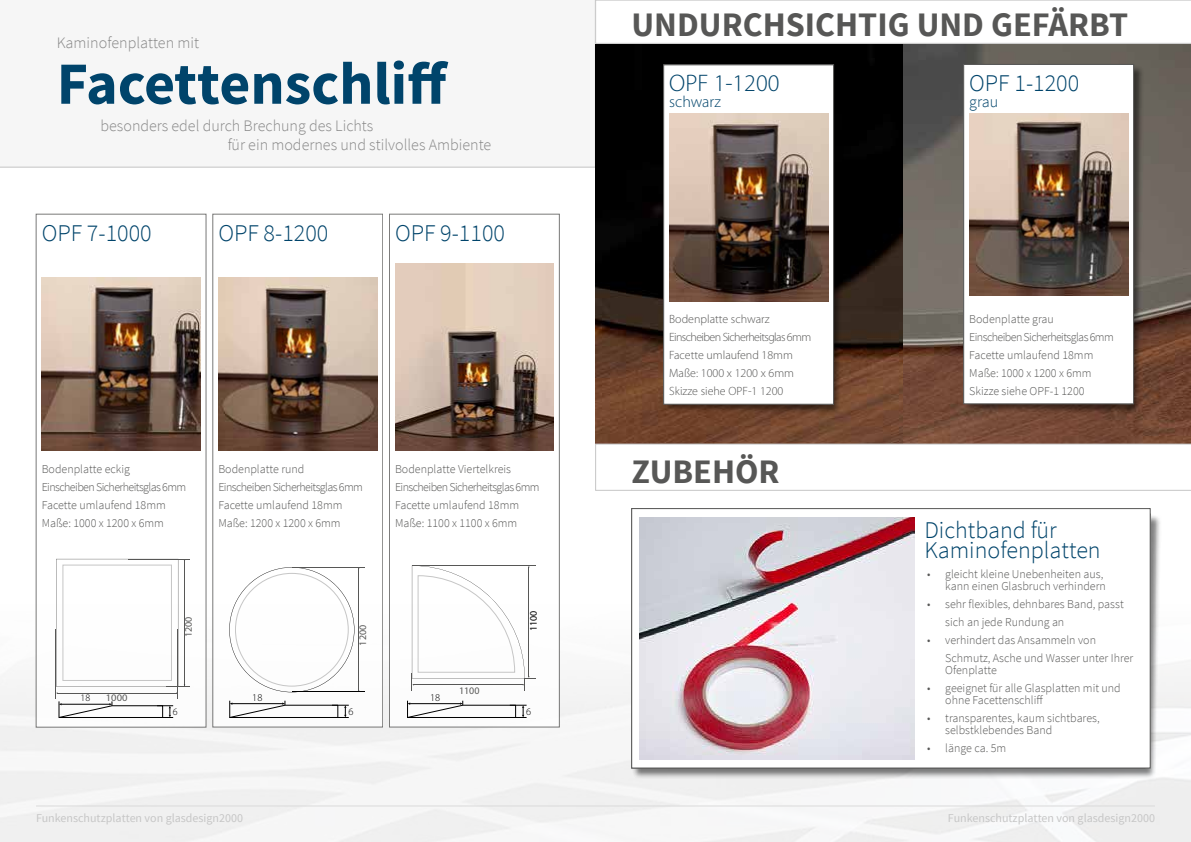
<style>
.page{position:relative;width:1191px;height:842px;background:#fff}
.page>*{position:absolute;margin:0;border:0;box-sizing:border-box;transform-origin:0 0}
.t1{font:700 59.9px "Source Sans Pro";color:#00446b}
.t2{font:700 34.3px "Source Sans Pro";color:#575756}
.t3{font:300 24px/20px "Source Sans Pro";color:#00446b}
.t4{font:300 24px "Myriad Pro";color:#00446b}
.t5{font:300 16px/19.1px "Source Sans Pro";color:#878787}
.t6{font:300 16px "Myriad Pro";color:#00446b}
.t7{font:300 16px "Source Sans Pro";color:#00446b}
.t8{font:300 12px/18px "Source Sans Pro";color:#575756}
.t9{font:300 12px/18px "Myriad Pro";color:#575756}
.t10{font:12px "Source Sans Pro";color:#c6c6c6}
.t11{font:300 10.3px "Myriad Pro";color:#000}
.t12{font:10px "Myriad Pro";color:#575756}
.t13{font:10px "Myriad Pro";color:#575756;scale:1.05 1}
.t14{font:10px "Myriad Pro";color:#000}
.t15{font:300 9.9px "Myriad Pro";color:#000}
</style>
<div class="page">
<div style="left:631px;top:509px;width:530px;height:270px;background:#000;opacity:.5"></div>
<div style="left:631px;top:508px;width:519px;height:260px;background:#fff;border:1px solid #575756"></div>
<img style="left:640px;top:517px;width:274px;height:242px">
<img style="left:218px;top:278px;width:159px;height:172px">
<img style="left:42px;top:278px;width:158px;height:172px">
<div style="left:389px;top:214px;width:170px;height:513px;background:#fff;border:1px solid #575756"></div>
<img style="left:395px;top:263px;width:159px;height:187px">
<hr style="left:56px;top:629px;width:1px;height:70px;background:#575756">
<hr style="left:178px;top:629px;width:1px;height:70px;background:#575756">
<svg style="left:56px;top:559px;width:134px;height:135px"></svg>
<svg style="left:412px;top:565px;width:123px;height:126px"></svg>
<hr style="left:292px;top:567px;width:72px;height:1px;background:#575756">
<hr style="left:359px;top:568px;width:1px;height:123px;background:#575756">
<svg style="left:229px;top:567px;width:130px;height:125px"></svg>
<hr style="left:292px;top:692px;width:73px;height:1px;background:#000">
<div style="left:0;top:0;width:595px;height:167px;background:#f6f6f6"></div>
<img style="left:595px;top:43px;width:308px;height:401px">
<img style="left:903px;top:43px;width:288px;height:401px">
<div style="left:663px;top:65px;width:182px;height:350px;background:#000;opacity:.5"></div>
<div style="left:663px;top:65px;width:170px;height:339px;background:#fff;border:1px solid #575756"></div>
<img style="left:669px;top:114px;width:159px;height:187px">
<div style="left:963px;top:65px;width:181px;height:350px;background:#000;opacity:.5"></div>
<div style="left:963px;top:64px;width:170px;height:340px;background:#fff;border:1px solid #575756"></div>
<img style="left:969px;top:114px;width:159px;height:182px">
<svg style="left:595px;top:0;width:596px;height:43px"></svg>
<svg style="left:595px;top:444px;width:596px;height:46px"></svg>
<hr style="left:36px;top:806px;width:1119px;height:1px;background:#dadada">
<svg style="left:58px;top:701px;width:115px;height:17px"></svg>
<svg style="left:229px;top:701px;width:120px;height:17px"></svg>
<svg style="left:407px;top:701px;width:119px;height:17px"></svg>
<h3 class="t5" style="left:57px;top:33px;width:144px">Kaminofenplatten mit</h3>
<h1 class="t1" style="left:57px;top:45px;width:393px">Facettenschliff</h1>
<h3 class="t5" style="left:228px;top:116px;width:265px;text-indent:-127px">besonders edel durch Brechung des Lichts<br>für ein modernes und stilvolles Ambiente</h3>
<h3 class="t3" style="left:42px;top:223px;width:111px">OPF 7-1000</h3>
<h3 class="t3" style="left:218px;top:223px;width:111px">OPF 8-1200</h3>
<h3 class="t3" style="left:395px;top:223px;width:111px">OPF 9-1100</h3>
<p class="t8" style="left:42px;top:460px;width:146px">Bodenplatte eckig<br>Einscheiben Sicherheitsglas 6mm<br>Facette umlaufend 18mm<br>Maße: 1000 x 1200 x 6mm</p>
<p class="t8" style="left:218px;top:460px;width:146px">Bodenplatte rund<br>Einscheiben Sicherheitsglas 6mm<br>Facette umlaufend 18mm<br>Maße: 1200 x 1200 x 6mm</p>
<p class="t8" style="left:395px;top:460px;width:146px">Bodenplatte Viertelkreis<br>Einscheiben Sicherheitsglas 6mm<br>Facette umlaufend 18mm<br>Maße: 1100 x 1100 x 6mm</p>
<p class="t15" style="left:81px;top:692px;width:11px">18</p>
<p class="t13" style="left:106px;top:691px;width:22px">1000</p>
<p class="t12" style="left:182px;top:637px;width:22px;rotate:-90deg">1200</p>
<p class="t14" style="left:527px;top:631px;width:22px;rotate:-90deg">1100</p>
<p class="t12" style="left:356px;top:645px;width:22px;rotate:-90deg">1200</p>
<p class="t15" style="left:173px;top:706px;width:6px">6</p>
<p class="t11" style="left:252px;top:691px;width:12px">18</p>
<p class="t11" style="left:348px;top:705px;width:7px">6</p>
<p class="t11" style="left:430px;top:691px;width:12px">18</p>
<p class="t12" style="left:459px;top:684px;width:22px">1100</p>
<p class="t11" style="left:526px;top:705px;width:7px">6</p>
<h2 class="t2" style="left:631px;top:3px;width:498px">UNDURCHSICHTIG UND GEFÄRBT</h2>
<h3 class="t4" style="left:669px;top:69px;width:112px">OPF 1-1200</h3>
<h3 class="t6" style="left:669px;top:92px;width:53px">schwarz</h3>
<p class="t9" style="left:669px;top:310px;width:144px">Bodenplatte schwarz<br>Einscheiben Sicherheitsglas 6mm<br>Facette umlaufend 18mm<br>Maße: 1000 x 1200 x 6mm<br>Skizze siehe OPF-1 1200</p>
<h2 class="t2" style="left:631px;top:450px;width:150px">ZUBEHÖR</h2>
<h3 class="t3" style="left:969px;top:73px;width:111px">OPF 1-1200</h3>
<h3 class="t7" style="left:969px;top:92px;width:30px">grau</h3>
<p class="t8" style="left:969px;top:310px;width:146px">Bodenplatte grau<br>Einscheiben Sicherheitsglas 6mm<br>Facette umlaufend 18mm<br>Maße: 1000 x 1200 x 6mm<br>Skizze siehe OPF-1 1200</p>
<h3 class="t3" style="left:924px;top:520px;width:178px">Dichtband für<br>Kaminofenplatten</h3>
<p class="t8" style="left:927px;top:568px;width:180px;line-height:12px;text-align:right">• gleicht kleine Unebenheiten aus, kann einen Glasbruch verhindern</p>
<p class="t8" style="left:945px;top:595px;width:180px;text-indent:-18px">• sehr flexibles, dehnbares Band, passt sich an jede Rundung an</p>
<p class="t8" style="left:945px;top:631px;width:189px;text-indent:-18px">• verhindert das Ansammeln von<br>Schmutz, Asche und Wasser unter Ihrer</p>
<p class="t8" style="left:945px;top:661px;width:53px">Ofenplatte</p>
<p class="t8" style="left:945px;top:682px;width:177px;line-height:12px;text-indent:-18px">• geeignet für alle Glasplatten mit und ohne Facettenschliff</p>
<p class="t8" style="left:945px;top:712px;width:156px;line-height:12px;text-indent:-18px">• transparentes, kaum sichtbares, selbstklebendes Band</p>
<p class="t8" style="left:927px;top:739px;width:80px">• länge ca. 5m</p>
<p class="t10" style="left:36px;top:811px;width:208px">Funkenschutzplatten von glasdesign2000</p>
<p class="t10" style="left:948px;top:811px;width:208px">Funkenschutzplatten von glasdesign2000</p>
</div>
